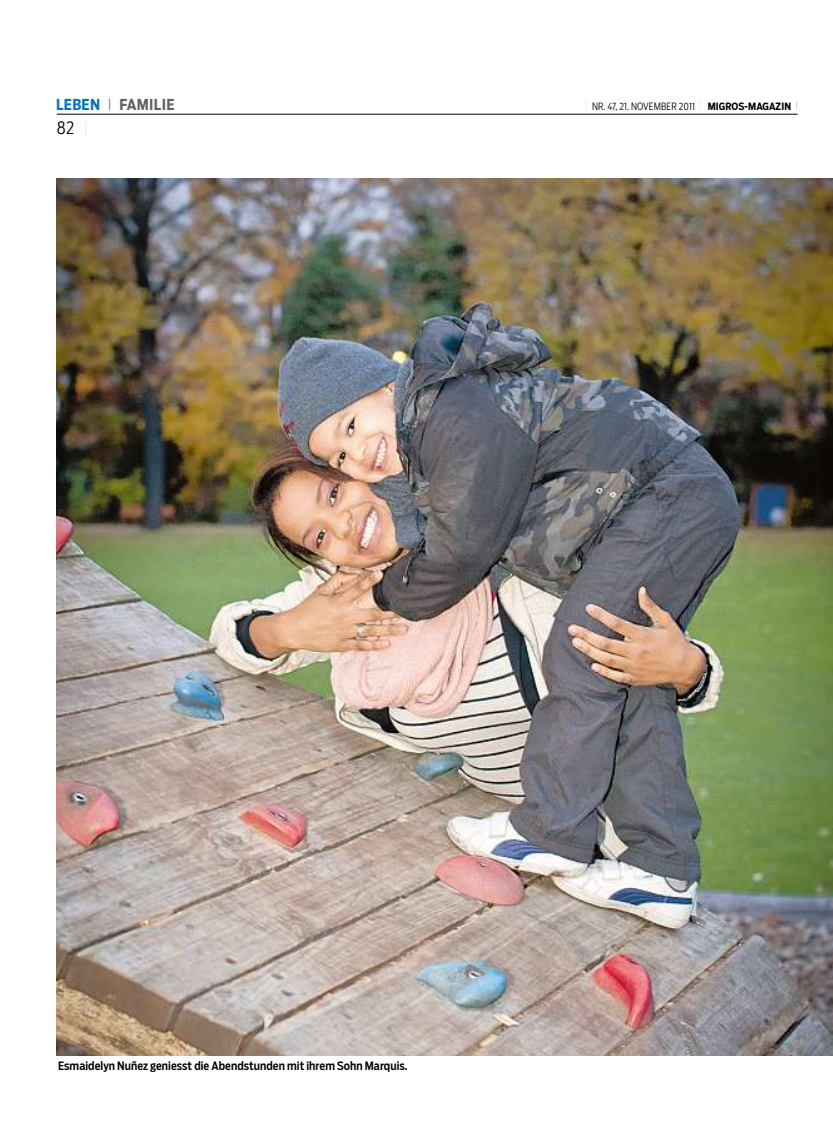
<style>
.page{position:relative;width:833px;height:1134px;background:#fff}
.page>*{position:absolute;margin:0;border:0;box-sizing:border-box;transform-origin:0 0}
.t1{font:300 17.5px "Salvo Sans Cond";color:#000}
.t2{font:700 15px "Salvo Sans Cond";letter-spacing:.02em;color:#626262}
.t3{font:500 11.5px "Salvo Sans Cond";letter-spacing:.005em;color:#000}
.t4{font:300 10px "Salvo Sans Cond";letter-spacing:.01em;color:#000}
.s1{color:#0077be}
.s2{font-weight:300;font-size:11.88px}
.s3{font-size:8.12px}
.s4{font-weight:700}
.s5{font-size:14.75px}
</style>
<div class="page">
<hr style="left:57px;top:114px;width:740px;height:1px;background:#000">
<img style="left:57px;top:179px;width:776px;height:877px">
<h2 class="t2" style="left:56px;top:94px;width:120px"><span class="s1">LEBEN</span> <span class="s2">|</span> FAMILIE</h2>
<p class="t4" style="left:585px;top:99px;width:215px"><span class="s3">|</span> NR. 47, 21. NOVEMBER 2011 <span class="s3">|</span> <span class="s4">MIGROS-MAGAZIN</span> <span class="s3">|</span></p>
<h1 class="t1" style="left:57px;top:116px;width:33px">82 <span class="s5">|</span></h1>
<p class="t3" style="left:58px;top:1058px;width:351px">Esmaidelyn Nuñez geniesst die Abendstunden mit ihrem Sohn Marquis.</p>
</div>
